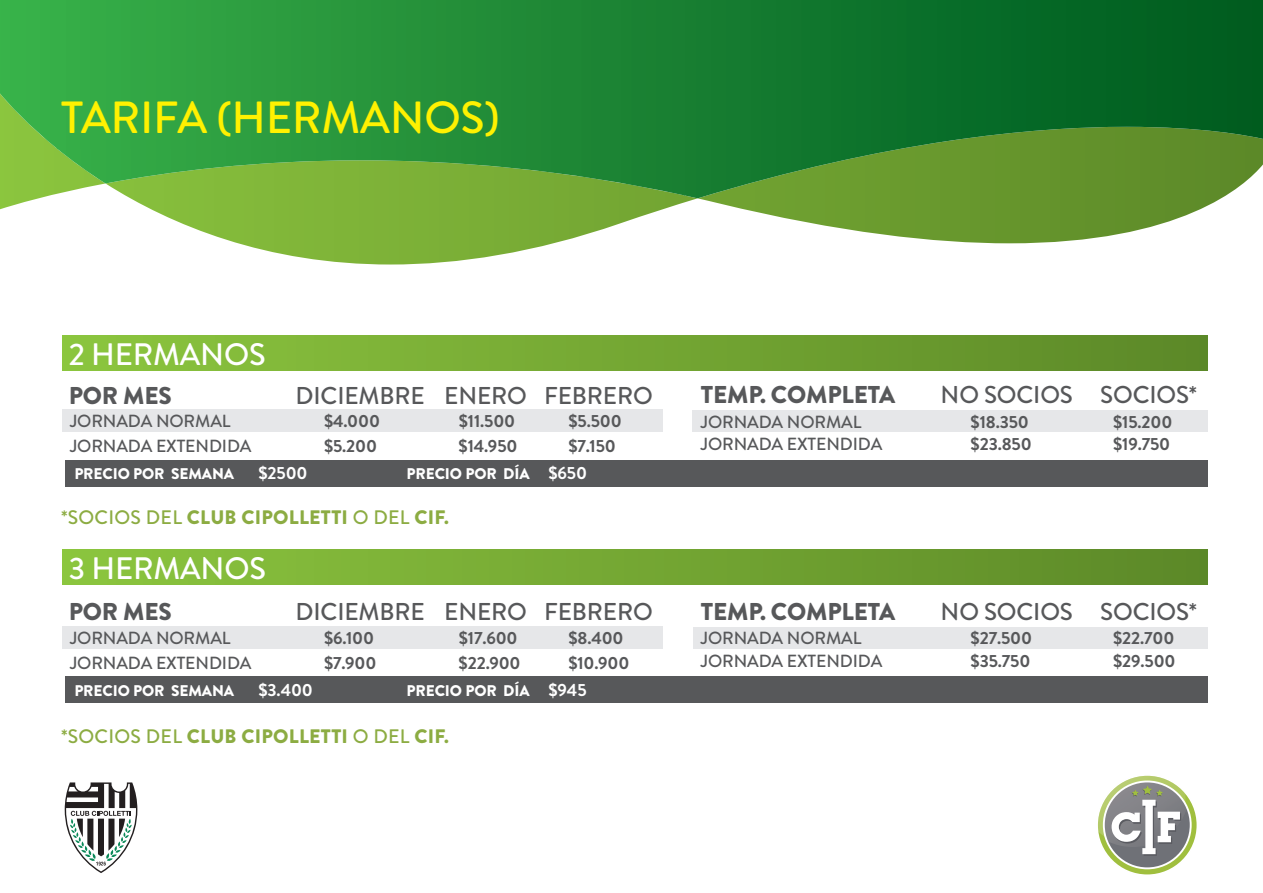
<style>
.page{position:relative;width:1263px;height:893px;background:#fff}
.page>*{position:absolute;margin:0;border:0;box-sizing:border-box;transform-origin:0 0}
.t1{font:500 45px "Brandon Grotesque";letter-spacing:-.005em;color:#fff101}
.t2{font:500 31.05px "Brandon Grotesque";letter-spacing:-.005em;color:#fff}
.t3{font:500 24.3px "Brandon Grotesque";letter-spacing:-.005em;color:#57585a}
.t4{font:900 24.3px "Brandon Grotesque";letter-spacing:-.005em;color:#57585a}
.t5{font:900 19.5px "Brandon Grotesque";letter-spacing:.015em;color:#8cac42}
.t6{font:700 17.55px/25px "Brandon Grotesque";letter-spacing:-.005em;color:#57585a}
.t7{font:500 17.55px "Brandon Grotesque";letter-spacing:-.005em;color:#57585a}
.t8{font:700 17.55px "Brandon Grotesque";letter-spacing:-.005em;color:#fff}
.t9{font:900 15.45px "Brandon Grotesque";letter-spacing:-.005em;color:#fff}
.s1{font-weight:500}
</style>
<div class="page">
<div style="left:65px;top:460px;width:1142px;height:26px;background:#57585a"></div>
<svg style="left:0;top:141px;width:1263px;height:102px"></svg>
<svg style="left:105px;top:195px;width:593px;height:70px"></svg>
<img style="left:0;top:0;width:684px;height:149px">
<img style="left:684px;top:0;width:264px;height:198px">
<img style="left:946px;top:0;width:317px;height:141px">
<img style="left:56px;top:148px;width:629px;height:47px">
<svg style="left:65px;top:782px;width:72px;height:91px"></svg>
<svg style="left:1098px;top:775px;width:99px;height:100px"></svg>
<div style="left:62px;top:409px;width:600px;height:23px;background:#e6e7e9"></div>
<div style="left:62px;top:336px;width:1145px;height:35px;background:linear-gradient(to right,#8cc53e,#5c8928)"></div>
<div style="left:693px;top:410px;width:515px;height:22px;background:#e6e7e9"></div>
<div style="left:65px;top:676px;width:1142px;height:27px;background:#57585a"></div>
<div style="left:62px;top:626px;width:600px;height:22px;background:#e6e7e9"></div>
<div style="left:693px;top:627px;width:514px;height:21px;background:#e6e7e9"></div>
<div style="left:62px;top:550px;width:1145px;height:35px;background:linear-gradient(to right,#8cc53e,#5c8928)"></div>
<h1 class="t1" style="left:61px;top:87px;width:440px">TARIFA (HERMANOS)</h1>
<h2 class="t2" style="left:69px;top:333px;width:198px">2 HERMANOS</h2>
<h3 class="t4" style="left:69px;top:378px;width:105px">POR MES</h3>
<h3 class="t3" style="left:296px;top:378px;width:359px">DICIEMBRE ENERO FEBRERO</h3>
<p class="t7" style="left:70px;top:409px;width:162px">JORNADA NORMAL</p>
<p class="t6" style="left:324px;top:409px;width:57px">$4.000 $5.200</p>
<p class="t7" style="left:70px;top:434px;width:183px">JORNADA EXTENDIDA</p>
<p class="t6" style="left:459px;top:409px;width:58px">$11.500</p>
<p class="t6" style="left:568px;top:409px;width:55px">$5.500</p>
<p class="t6" style="left:459px;top:434px;width:60px">$14.950</p>
<p class="t6" style="left:568px;top:434px;width:49px">$7.150</p>
<p class="t9" style="left:74px;top:463px;width:161px">PRECIO POR SEMANA</p>
<p class="t9" style="left:406px;top:463px;width:125px">PRECIO POR DÍA</p>
<p class="t8" style="left:258px;top:461px;width:51px">$2500</p>
<p class="t8" style="left:548px;top:461px;width:40px">$650</p>
<p class="t5" style="left:61px;top:503px;width:389px"><span class="s1">*SOCIOS DEL</span> CLUB CIPOLLETTI <span class="s1">O DEL</span> CIF.</p>
<h2 class="t2" style="left:69px;top:547px;width:199px">3 HERMANOS</h2>
<h3 class="t4" style="left:69px;top:595px;width:105px">POR MES</h3>
<h3 class="t3" style="left:296px;top:595px;width:359px">DICIEMBRE ENERO FEBRERO</h3>
<p class="t7" style="left:70px;top:626px;width:162px">JORNADA NORMAL</p>
<p class="t6" style="left:324px;top:625px;width:54px">$6.100 $7.900</p>
<p class="t7" style="left:70px;top:651px;width:183px">JORNADA EXTENDIDA</p>
<p class="t6" style="left:459px;top:625px;width:60px">$17.600</p>
<p class="t6" style="left:568px;top:625px;width:57px">$8.400</p>
<p class="t6" style="left:459px;top:651px;width:64px">$22.900</p>
<p class="t6" style="left:568px;top:651px;width:63px">$10.900</p>
<p class="t9" style="left:74px;top:679px;width:161px">PRECIO POR SEMANA</p>
<p class="t9" style="left:406px;top:679px;width:125px">PRECIO POR DÍA</p>
<p class="t8" style="left:258px;top:677px;width:56px">$3.400</p>
<p class="t8" style="left:548px;top:677px;width:40px">$945</p>
<p class="t5" style="left:61px;top:722px;width:389px"><span class="s1">*SOCIOS DEL</span> CLUB CIPOLLETTI <span class="s1">O DEL</span> CIF.</p>
<h3 class="t4" style="left:701px;top:378px;width:196px">TEMP. COMPLETA</h3>
<p class="t7" style="left:701px;top:409px;width:162px">JORNADA NORMAL</p>
<p class="t7" style="left:701px;top:432px;width:183px">JORNADA EXTENDIDA</p>
<h3 class="t3" style="left:941px;top:378px;width:258px">NO SOCIOS SOCIOS*</h3>
<p class="t6" style="left:970px;top:409px;width:60px">$18.350</p>
<p class="t6" style="left:1113px;top:409px;width:61px">$15.200</p>
<p class="t6" style="left:970px;top:432px;width:63px">$23.850</p>
<p class="t6" style="left:1113px;top:432px;width:59px">$19.750</p>
<h3 class="t4" style="left:701px;top:594px;width:196px">TEMP. COMPLETA</h3>
<p class="t7" style="left:701px;top:626px;width:162px">JORNADA NORMAL</p>
<p class="t7" style="left:701px;top:649px;width:183px">JORNADA EXTENDIDA</p>
<h3 class="t3" style="left:941px;top:595px;width:258px">NO SOCIOS SOCIOS*</h3>
<p class="t6" style="left:970px;top:626px;width:63px">$27.500</p>
<p class="t6" style="left:1113px;top:626px;width:63px">$22.700</p>
<p class="t6" style="left:970px;top:648px;width:61px">$35.750</p>
<p class="t6" style="left:1113px;top:648px;width:64px">$29.500</p>
</div>
